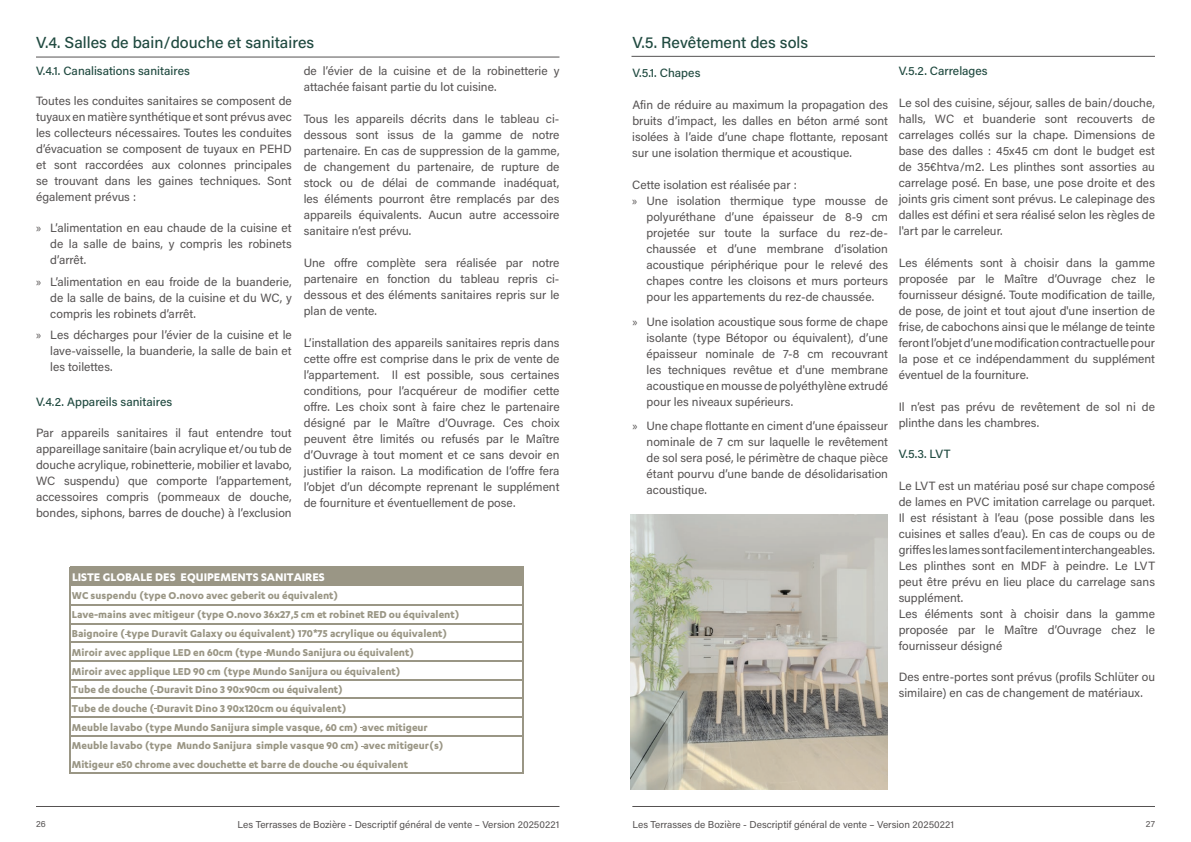
<style>
.page{position:relative;width:1191px;height:842px;background:#fff}
.page>*{position:absolute;margin:0;border:0;box-sizing:border-box;transform-origin:0 0}
.t1{font:16px "Acumin Variable Concept";color:#204a40}
.t2{font:700 12.8px "Karbon";color:#fff}
.t3{font:12px/16px "Acumin Variable Concept";color:#555252;text-align:justify}
.t4{font:12px "Acumin Variable Concept";color:#204a40}
.t5{font:700 11.6px/18.7px "Karbon";color:#9a9685}
.t6{font:10px "Acumin Variable Concept";color:#555252}
.t7{font:9px "Acumin Variable Concept";color:#555252}
.s1{font-family:"Myriad Pro"}
</style>
<div class="page">
<hr style="left:36px;top:806px;width:523px;height:1px;background:#555252">
<hr style="left:632px;top:806px;width:523px;height:1px;background:#555252">
<hr style="left:36px;top:57px;width:523px;height:1px;background:#555252">
<hr style="left:631px;top:56px;width:524px;height:1px;background:#555252">
<div style="left:70px;top:567px;width:453px;height:19px;background:#9a9685"></div>
<hr style="left:69px;top:567px;width:1px;height:207px;background:#9a9685">
<hr style="left:522px;top:568px;width:2px;height:206px;background:#9a9685">
<hr style="left:70px;top:567px;width:454px;height:1px;background:#9a9685">
<hr style="left:70px;top:604px;width:454px;height:1px;background:#9a9685">
<hr style="left:70px;top:623px;width:454px;height:1px;background:#9a9685">
<hr style="left:70px;top:642px;width:454px;height:1px;background:#9a9685">
<hr style="left:70px;top:660px;width:454px;height:1px;background:#9a9685">
<hr style="left:70px;top:679px;width:454px;height:1px;background:#9a9685">
<hr style="left:70px;top:698px;width:454px;height:1px;background:#9a9685">
<hr style="left:70px;top:716px;width:454px;height:2px;background:#9a9685">
<hr style="left:70px;top:735px;width:454px;height:1px;background:#9a9685">
<hr style="left:70px;top:772px;width:454px;height:2px;background:#9a9685">
<img style="left:631px;top:514px;width:256px;height:275px">
<h1 class="t1" style="left:36px;top:32px;width:280px">V.4. Salles de bain/douche et sanitaires</h1>
<p class="t4" style="left:36px;top:63px;width:155px">V.4.1. Canalisations sanitaires</p>
<p class="t3" style="left:36px;top:93px;width:257px">Toutes les conduites sanitaires se composent de tuyaux en matière synthétique et sont prévus avec les collecteurs nécessaires. Toutes les conduites d’évacuation se composent de tuyaux en PEHD et sont raccordées aux colonnes principales se trouvant dans les gaines techniques. Sont également prévus :</p>
<p class="t3" style="left:50px;top:219px;width:243px;text-indent:-14px"><span class="s1">»</span> L’alimentation en eau chaude de la cuisine et de la salle de bains, y compris les robinets d’arrêt.</p>
<p class="t3" style="left:50px;top:273px;width:243px;text-indent:-14px"><span class="s1">»</span> L’alimentation en eau froide de la buanderie, de la salle de bains, de la cuisine et du WC, y compris les robinets d’arrêt.</p>
<p class="t3" style="left:50px;top:327px;width:243px;text-indent:-14px"><span class="s1">»</span> Les décharges pour l’évier de la cuisine et le lave-vaisselle, la buanderie, la salle de bain et les toilettes.</p>
<p class="t4" style="left:36px;top:394px;width:138px">V.4.2. Appareils sanitaires</p>
<p class="t3" style="left:36px;top:424px;width:257px">Par appareils sanitaires il faut entendre tout appareillage sanitaire (bain acrylique et/ou tub de douche acrylique, robinetterie, mobilier et lavabo, WC suspendu) que comporte l’appartement, accessoires compris (pommeaux de douche, bondes, siphons, barres de douche) à l’exclusion</p>
<p class="t3" style="left:304px;top:62px;width:257px">de l’évier de la cuisine et de la robinetterie y attachée faisant partie du lot cuisine.</p>
<p class="t3" style="left:304px;top:110px;width:257px">Tous les appareils décrits dans le tableau ci&shy;dessous sont issus de la gamme de notre partenaire. En cas de suppression de la gamme, de changement du partenaire, de rupture de stock ou de délai de commande inadéquat, les éléments pourront être remplacés par des appareils équivalents. Aucun autre accessoire sanitaire n’est prévu.</p>
<p class="t3" style="left:304px;top:254px;width:257px">Une offre complète sera réalisée par notre partenaire en fonction du tableau repris ci&shy;dessous et des éléments sanitaires repris sur le plan de vente.</p>
<p class="t3" style="left:304px;top:334px;width:257px">L’installation des appareils sanitaires repris dans cette offre est comprise dans le prix de vente de l’appartement. Il est possible, sous certaines conditions, pour l’acquéreur de modifier cette offre. Les choix sont à faire chez le partenaire désigné par le Maître d’Ouvrage. Ces choix peuvent être limités ou refusés par le Maître d’Ouvrage à tout moment et ce sans devoir en justifier la raison. La modification de l’offre fera l’objet d’un décompte reprenant le supplément de fourniture et éventuellement de pose.</p>
<p class="t2" style="left:72px;top:570px;width:254px">LISTE GLOBALE DES EQUIPEMENTS SANITAIRES</p>
<p class="t5" style="left:72px;top:586px;width:389px">WC suspendu (type O.novo avec geberit ou équivalent)<br>Lave-mains avec mitigeur (type O.novo 36x27,5 cm et robinet RED ou équivalent)<br>Baignoire ( type Duravit Galaxy ou équivalent) 170*75 acrylique ou équivalent)<br>Miroir avec applique LED en 60cm (type Mundo Sanijura ou équivalent)<br>Miroir avec applique LED 90 cm (type Mundo Sanijura ou équivalent)<br>Tube de douche ( Duravit Dino 3 90x90cm ou équivalent)<br>Tube de douche ( Duravit Dino 3 90x120cm ou équivalent)<br>Meuble lavabo (type Mundo Sanijura simple vasque, 60 cm) avec mitigeur Meuble lavabo (type Mundo Sanijura simple vasque 90 cm) avec mitigeur(s)<br>Mitigeur e50 chrome avec douchette et barre de douche ou équivalent</p>
<h1 class="t1" style="left:632px;top:31px;width:177px">V.5. Revêtement des sols</h1>
<p class="t4" style="left:632px;top:65px;width:70px">V.5.1. Chapes</p>
<p class="t3" style="left:632px;top:97px;width:257px">Afin de réduire au maximum la propagation des bruits d’impact, les dalles en béton armé sont isolées à l’aide d’une chape flottante, reposant sur une isolation thermique et acoustique.</p>
<p class="t3" style="left:632px;top:177px;width:166px">Cette isolation est réalisée par :</p>
<p class="t3" style="left:632px;top:193px;width:257px"><span class="s1">»</span> Une isolation thermique type mousse de</p>
<p class="t3" style="left:646px;top:209px;width:243px">polyuréthane d’une épaisseur de 8-9 cm</p>
<p class="t3" style="left:646px;top:225px;width:243px">projetée sur toute la surface du rez-de-</p>
<p class="t3" style="left:646px;top:241px;width:243px">chaussée et d’une membrane d’isolation</p>
<p class="t3" style="left:646px;top:256px;width:243px">acoustique périphérique pour le relevé des</p>
<p class="t3" style="left:646px;top:272px;width:243px">chapes contre les cloisons et murs porteurs</p>
<p class="t3" style="left:646px;top:288px;width:229px">pour les appartements du rez-de chaussée.</p>
<p class="t3" style="left:646px;top:313px;width:243px;text-indent:-14px"><span class="s1">»</span> Une isolation acoustique sous forme de chape isolante (type Bétopor ou équivalent), d’une épaisseur nominale de 7-8 cm recouvrant les techniques revêtue et d'une membrane acoustique en mousse de polyéthylène extrudé pour les niveaux supérieurs.</p>
<p class="t3" style="left:646px;top:417px;width:243px;text-indent:-14px"><span class="s1">»</span> Une chape flottante en ciment d’une épaisseur nominale de 7 cm sur laquelle le revêtement de sol sera posé, le périmètre de chaque pièce étant pourvu d’une bande de désolidarisation acoustique.</p>
<p class="t4" style="left:898px;top:63px;width:91px">V.5.2. Carrelages</p>
<p class="t3" style="left:898px;top:94px;width:258px">Le sol des cuisine, séjour, salles de bain/douche, halls, WC et buanderie sont recouverts de carrelages collés sur la chape. Dimensions de base des dalles : 45x45 cm dont le budget est de 35€htva/m2. Les plinthes sont assorties au carrelage posé. En base, une pose droite et des joints gris ciment sont prévus. Le calepinage des dalles est défini et sera réalisé selon les règles de l'art par le carreleur.</p>
<p class="t3" style="left:898px;top:254px;width:258px">Les éléments sont à choisir dans la gamme proposée par le Maître d’Ouvrage chez le fournisseur désigné. Toute modification de taille, de pose, de joint et tout ajout d'une insertion de frise, de cabochons ainsi que le mélange de teinte ferontl’objetd’unemodificationcontractuellepour la pose et ce indépendamment du supplément éventuel de la fourniture.</p>
<p class="t3" style="left:898px;top:398px;width:258px">Il n’est pas prévu de revêtement de sol ni de plinthe dans les chambres.</p>
<p class="t4" style="left:898px;top:446px;width:53px">V.5.3. LVT</p>
<p class="t3" style="left:898px;top:477px;width:258px;text-align:left">Le LVT est un matériau posé sur chape composé de lames en PVC imitation carrelage ou parquet.<br>Il est résistant à l’eau (pose possible dans les cuisines et salles d’eau). En cas de coups ou de griffesleslamessontfacilementinterchangeables.<br>Les plinthes sont en MDF à peindre. Le LVT peut être prévu en lieu place du carrelage sans supplément.<br>Les éléments sont à choisir dans la gamme proposée par le Maître d’Ouvrage chez le fournisseur désigné</p>
<p class="t3" style="left:898px;top:668px;width:258px">Des entre-portes sont prévus (profils Schlüter ou similaire) en cas de changement de matériaux.</p>
<p class="t7" style="left:36px;top:818px;width:11px">26</p>
<p class="t6" style="left:237px;top:818px;width:323px">Les Terrasses de Bozière - Descriptif général de vente – Version 20250221</p>
<p class="t6" style="left:632px;top:818px;width:323px">Les Terrasses de Bozière - Descriptif général de vente – Version 20250221</p>
<p class="t7" style="left:1145px;top:818px;width:11px">27</p>
</div>
